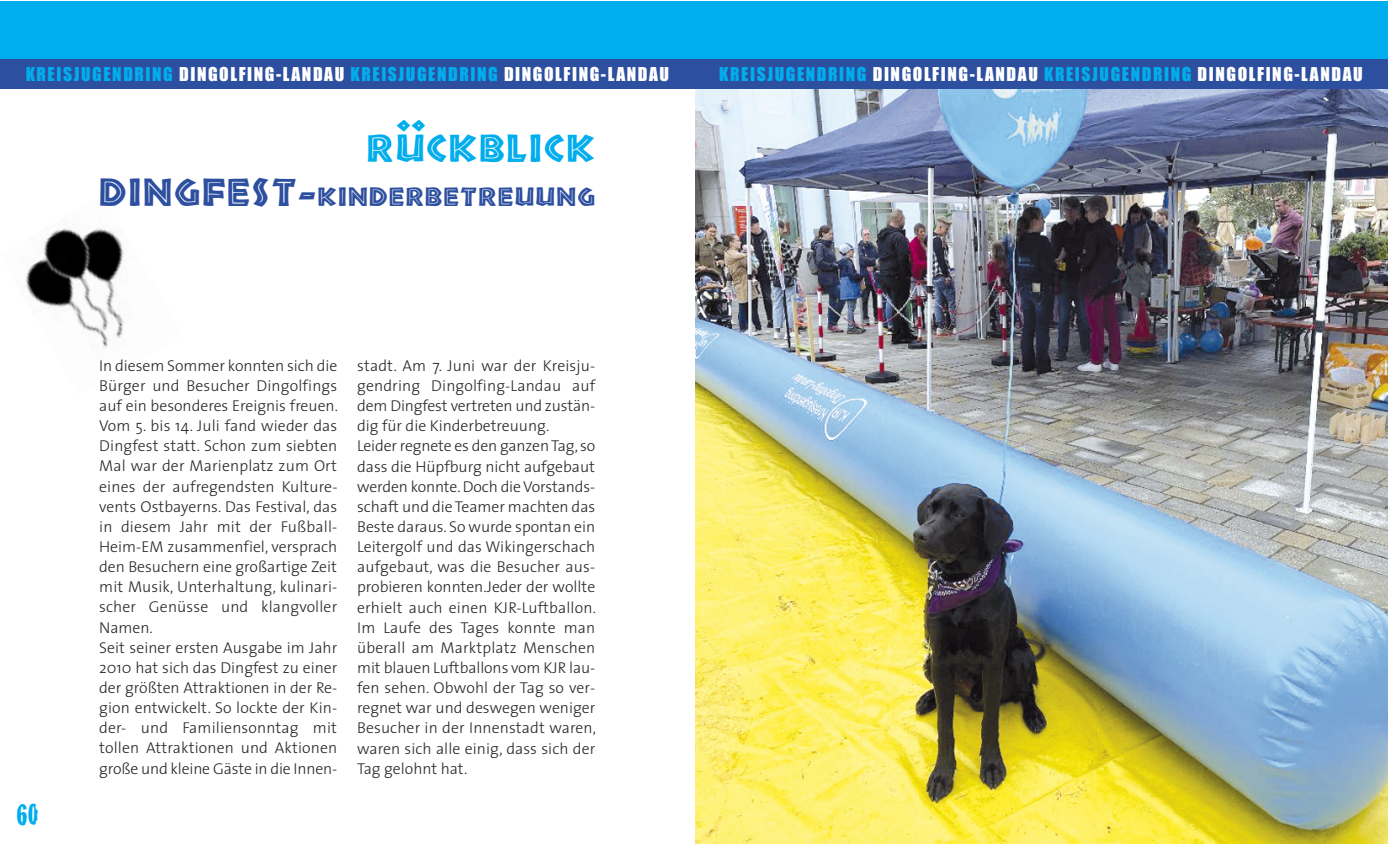
<style>
.page{position:relative;width:1389px;height:844px;background:#fff}
.page>*{position:absolute;margin:0;border:0;box-sizing:border-box;transform-origin:0 0}
.t1{font:36.23px "Tribeca";letter-spacing:.05em;color:#00aded}
.t2{font:30.45px "Cracked";color:#00aded}
.t3{font:24.5px "Tribeca";letter-spacing:.05em;color:#2d4f9f}
.t4{font:17.5px "Impact";letter-spacing:.09em;color:#fff}
.t5{font:300 15.75px/20.1px "The Sans";color:#272627}
.s1{color:#00aded}
.s2{font-size:36.23px}
</style>
<div class="page">
<img style="left:25px;top:228px;width:99px;height:120px">
<div style="left:0;top:2px;width:1388px;height:58px;background:#00aded"></div>
<div style="left:0;top:60px;width:1388px;height:29px;background:#2d4f9f"></div>
<img style="left:695px;top:89px;width:693px;height:754px">
<p class="t4" style="left:26px;top:64px;width:645px"><span class="s1">KREISJUGENDRING</span> DINGOLFING-LANDAU <span class="s1">KREISJUGENDRING</span> DINGOLFING-LANDAU</p>
<p class="t4" style="left:719px;top:64px;width:645px"><span class="s1">KREISJUGENDRING</span> DINGOLFING-LANDAU <span class="s1">KREISJUGENDRING</span> DINGOLFING-LANDAU</p>
<h1 class="t1" style="left:397px;top:101px;width:29px">..</h1>
<h1 class="t1" style="left:367px;top:134px;width:230px">RUCKBLICK</h1>
<h3 class="t3" style="left:99px;top:186px;width:498px"><span class="s2">DINGFEST–</span>KINDERBETREUUNG</h3>
<h2 class="t2" style="left:17px;top:798px;width:24px">60</h2>
<p class="t5" style="left:99px;top:355px;width:240px">In diesem Sommer konnten sich die<br>Bürger und Besucher Dingolfings auf ein besonderes Ereignis freuen.<br>Vom 5. bis 14. Juli fand wieder das<br>Dingfest statt. Schon zum siebten<br>Mal war der Marienplatz zum Ort eines der aufregendsten Kulture&shy;vents Ostbayerns. Das Festival, das in diesem Jahr mit der Fußball-<br>Heim-EM zusammenfiel, versprach den Besuchern eine großartige Zeit mit Musik, Unterhaltung, kulinari&shy;scher Genüsse und klangvoller<br>Namen.<br>Seit seiner ersten Ausgabe im Jahr<br>2010 hat sich das Dingfest zu einer der größten Attraktionen in der Re&shy;gion entwickelt. So lockte der Kin&shy;der- und Familiensonntag mit tollen Attraktionen und Aktionen große und kleine Gäste in die Innen-</p>
<p class="t5" style="left:357px;top:355px;width:240px">stadt. Am 7. Juni war der Kreisju&shy;gendring Dingolfing-Landau auf dem Dingfest vertreten und zustän&shy;dig für die Kinderbetreuung.<br>Leider regnete es den ganzenTag, so dass die Hüpfburg nicht aufgebaut werden konnte.Doch dieVorstands&shy;schaft und die Teamer machten das<br>Beste daraus. So wurde spontan ein<br>Leitergolf und das Wikingerschach aufgebaut, was die Besucher aus&shy;probieren konnten.Jeder der wollte erhielt auch einen KJR-Luftballon.<br>Im Laufe des Tages konnte man überall am Marktplatz Menschen mit blauen Luftballons vom KJR lau&shy;fen sehen. Obwohl der Tag so ver&shy;regnet war und deswegen weniger<br>Besucher in der Innenstadt waren, waren sich alle einig, dass sich der<br>Tag gelohnt hat.</p>
</div>
